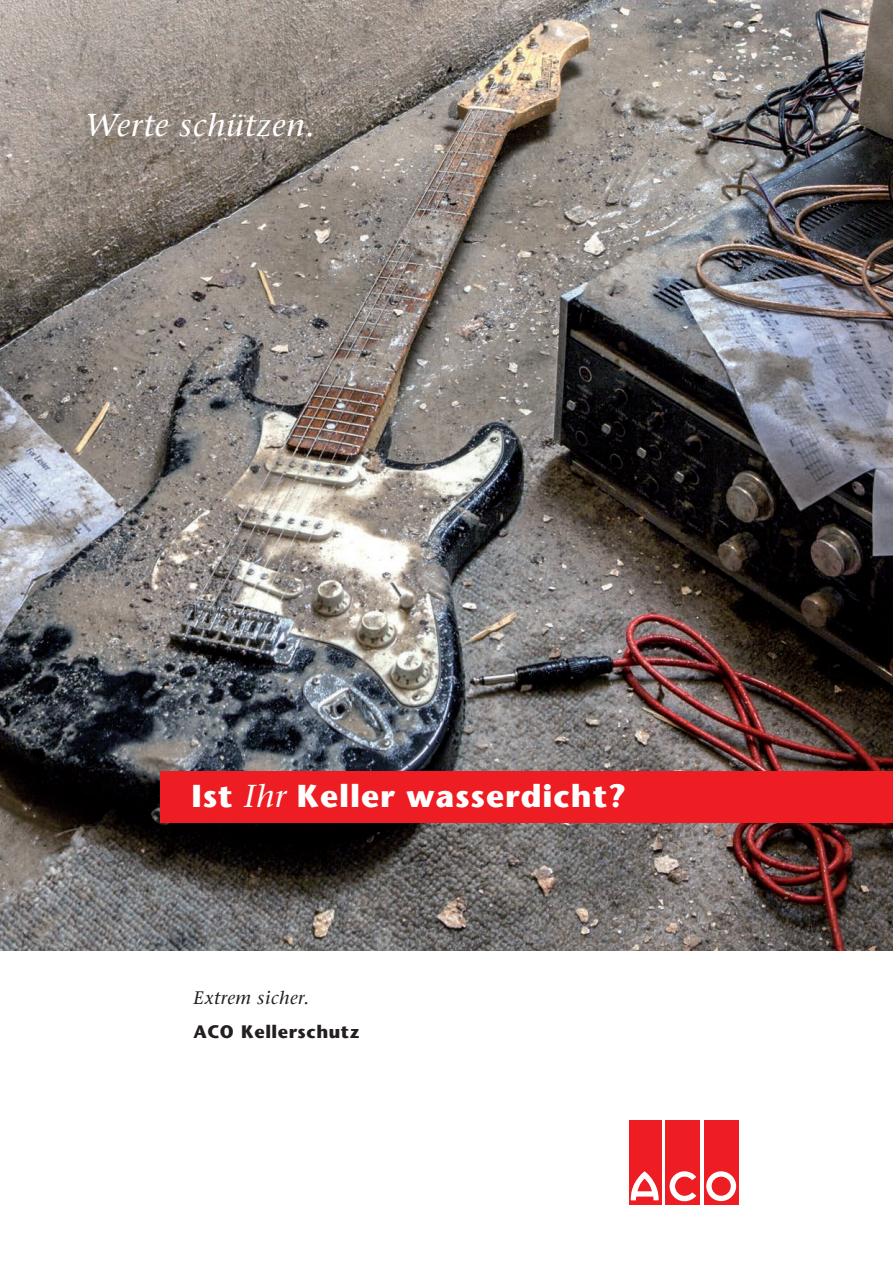
<style>
.page{position:relative;width:893px;height:1263px;background:#fff}
.page>*{position:absolute;margin:0;border:0;box-sizing:border-box;transform-origin:0 0}
.Vorspann{font:700 31.5px "Stone Sans";letter-spacing:.03em;color:#fff}
.Vorspann-2{font:italic 31.5px "Stone Serif";letter-spacing:.03em;color:#fff}
.Titel_bold{font:700 18px "Stone Sans";letter-spacing:.03em;color:#231f20}
.Vorspann-3{font:italic 18px "Stone Serif";letter-spacing:.03em;color:#231f20}
.s1{font-family:"Stone Serif";font-weight:400;font-style:italic}
</style>
<div class="page">
<img style="left:0;top:0;width:893px;height:950px">
<div style="left:629px;top:1120px;width:33px;height:84px;background:#ee1d23"></div>
<div style="left:665px;top:1120px;width:35px;height:84px;background:#ee1d23"></div>
<div style="left:704px;top:1120px;width:35px;height:84px;background:#ee1d23"></div>
<svg style="left:630px;top:1171px;width:29px;height:29px"></svg>
<svg style="left:670px;top:1171px;width:26px;height:30px"></svg>
<svg style="left:706px;top:1171px;width:30px;height:30px"></svg>
<div style="left:160px;top:771px;width:733px;height:51px;background:#ee1d23"></div>
<p class="Vorspann-2" style="left:85px;top:107px;width:231px">Werte schützen.</p>
<p class="Vorspann" style="left:191px;top:778px;width:436px">Ist <span class="s1">Ihr</span> Keller wasserdicht?</p>
<p class="Vorspann-3" style="left:193px;top:987px;width:117px">Extrem sicher.</p>
<p class="Titel_bold" style="left:193px;top:1020px;width:168px">ACO Kellerschutz</p>
</div>
